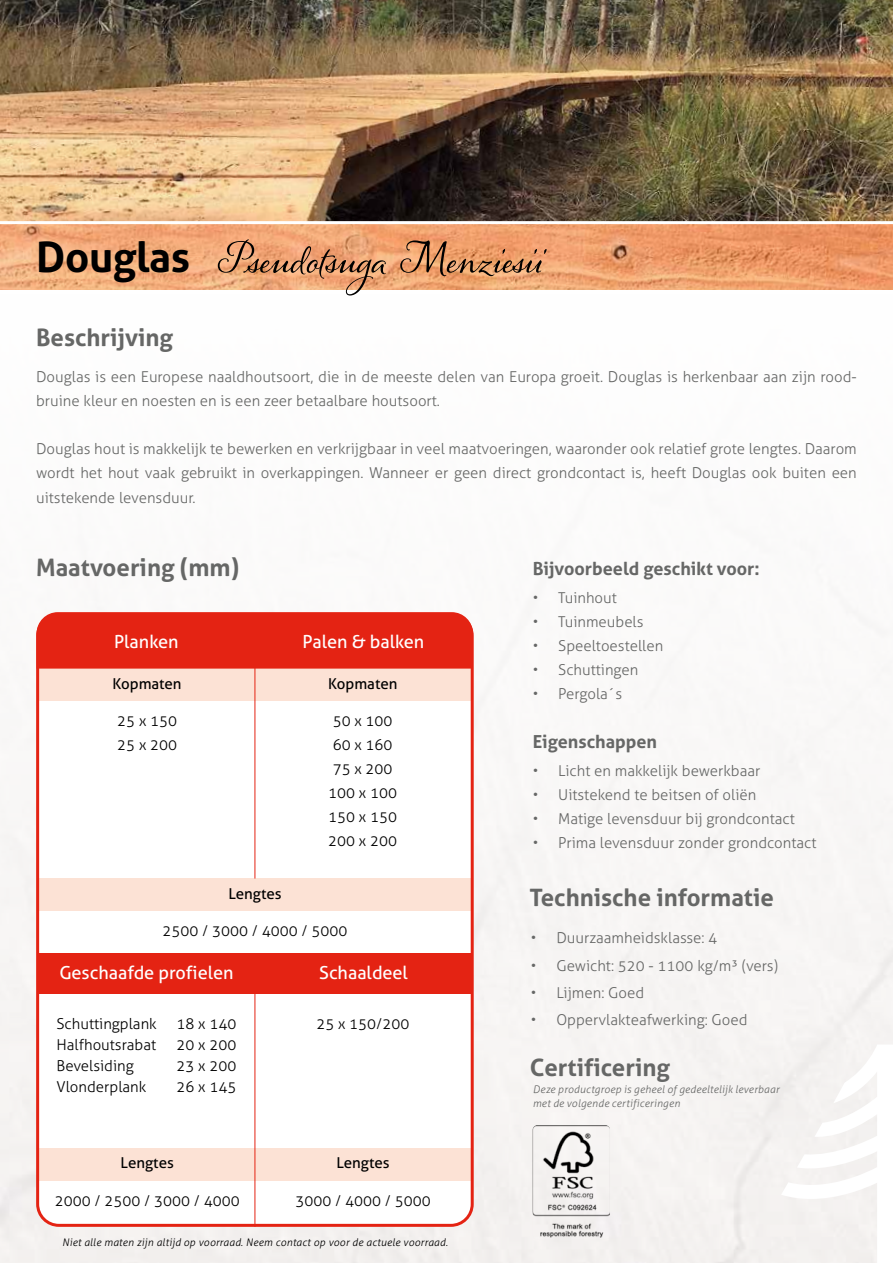
<style>
.page{position:relative;width:893px;height:1263px;background:#fff}
.page>*{position:absolute;margin:0;border:0;box-sizing:border-box;transform-origin:0 0}
.t1{font:57px "Alana Smooth";letter-spacing:-.01em;color:#000}
.t2{font:700 24px "Aller";color:#666766}
.t3{font:18px "Aller";color:#fff}
.t4{font:700 18px "Aller";color:#666766}
.t5{font:300 15px/24px "Aller";color:#666766}
.t6{font:300 15px/24px "Aller";color:#000;text-align:center}
.t7{font:15px "Aller";color:#000}
.t8{font:italic 300 10.5px/13.5px "Aller";letter-spacing:.02em;color:#666766}
.t9{font:italic 300 10.5px "Aller";letter-spacing:.02em;color:#000}
.s1{font-family:"Aller";font-weight:700;font-size:42px}
</style>
<div class="page">
<img style="left:0;top:0;width:893px;height:1263px">
<div style="left:38px;top:649px;width:434px;height:578px;background:#fff;border-radius:21px"></div>
<div style="left:37px;top:669px;width:435px;height:32px;background:#fce2d5"></div>
<div style="left:37px;top:878px;width:435px;height:33px;background:#fce2d5"></div>
<div style="left:37px;top:1148px;width:435px;height:32px;background:#fce2d5"></div>
<svg style="left:781px;top:1044px;width:112px;height:219px"></svg>
<hr style="left:0;top:221px;width:893px;height:3px;background:#fff">
<div style="left:37px;top:612px;width:436px;height:57px;background:#e42313"></div>
<div style="left:36px;top:613px;width:438px;height:614px;border:3px solid #e42313;border-radius:21px"></div>
<hr style="left:255px;top:661px;width:1px;height:217px;background:#e42313">
<hr style="left:255px;top:989px;width:1px;height:238px;background:#e42313">
<div style="left:38px;top:953px;width:434px;height:41px;background:#e42313"></div>
<img style="left:533px;top:1125px;width:77px;height:114px">
<h1 class="t1" style="left:36px;top:219px;width:510px"><span class="s1">Douglas</span> Pseudotsuga Menziesii</h1>
<h2 class="t2" style="left:36px;top:322px;width:138px">Beschrijving</h2>
<p class="t5" style="left:36px;top:365px;width:822px">Douglas is een Europese naaldhoutsoort, die in de meeste delen van Europa groeit. Douglas is herkenbaar aan zijn rood&shy;bruine kleur en noesten en is een zeer betaalbare houtsoort.</p>
<p class="t5" style="left:36px;top:437px;width:822px;text-align:justify">Douglas hout is makkelijk te bewerken en verkrijgbaar in veel maatvoeringen, waaronder ook relatief grote lengtes. Daarom wordt het hout vaak gebruikt in overkappingen. Wanneer er geen direct grondcontact is, heeft Douglas ook buiten een uitstekende levensduur.</p>
<h2 class="t2" style="left:36px;top:553px;width:205px">Maatvoering (mm)</h2>
<p class="t3" style="left:114px;top:630px;width:66px">Planken</p>
<p class="t3" style="left:303px;top:630px;width:123px">Palen &amp; balken</p>
<p class="t7" style="left:112px;top:674px;width:71px">Kopmaten</p>
<p class="t7" style="left:328px;top:674px;width:71px">Kopmaten</p>
<p class="t6" style="left:117px;top:709px;width:61px;text-align:left">25 x 150<br>25 x 200</p>
<p class="t7" style="left:228px;top:884px;width:55px">Lengtes</p>
<p class="t6" style="left:328px;top:709px;width:70px">50 x 100<br>60 x 160<br>75 x 200<br>100 x 100<br>150 x 150<br>200 x 200</p>
<p class="t6" style="left:162px;top:919px;width:186px">2500 / 3000 / 4000 / 5000</p>
<p class="t3" style="left:59px;top:962px;width:176px">Geschaafde profielen</p>
<p class="t3" style="left:319px;top:962px;width:90px">Schaaldeel</p>
<p class="t6" style="left:57px;top:1012px;width:102px">Schuttingplank</p>
<p class="t6" style="left:177px;top:1012px;width:61px">18 x 140</p>
<p class="t6" style="left:57px;top:1033px;width:101px">Halfhoutsrabat</p>
<p class="t6" style="left:177px;top:1033px;width:61px">20 x 200</p>
<p class="t6" style="left:57px;top:1054px;width:79px">Bevelsiding</p>
<p class="t6" style="left:177px;top:1054px;width:61px">23 x 200</p>
<p class="t6" style="left:57px;top:1075px;width:91px">Vlonderplank</p>
<p class="t6" style="left:177px;top:1075px;width:61px">26 x 145</p>
<p class="t6" style="left:316px;top:1012px;width:95px">25 x 150/200</p>
<p class="t7" style="left:121px;top:1154px;width:55px">Lengtes</p>
<p class="t7" style="left:336px;top:1154px;width:55px">Lengtes</p>
<p class="t6" style="left:55px;top:1189px;width:186px">2000 / 2500 / 3000 / 4000</p>
<p class="t6" style="left:295px;top:1189px;width:137px">3000 / 4000 / 5000</p>
<p class="t9" style="left:62px;top:1236px;width:387px">Niet alle maten zijn altijd op voorraad. Neem contact op voor de actuele voorraad.</p>
<p class="t4" style="left:533px;top:557px;width:228px">Bijvoorbeeld geschikt voor:</p>
<p class="t5" style="left:533px;top:585px;width:86px">• Tuinhout</p>
<p class="t5" style="left:533px;top:609px;width:112px">• Tuinmeubels</p>
<p class="t5" style="left:533px;top:633px;width:132px">• Speeltoestellen</p>
<p class="t5" style="left:533px;top:657px;width:107px">• Schuttingen</p>
<p class="t5" style="left:533px;top:681px;width:91px">• Pergola´s</p>
<p class="t4" style="left:533px;top:730px;width:126px">Eigenschappen</p>
<p class="t5" style="left:533px;top:758px;width:229px">• Licht en makkelijk bewerkbaar</p>
<p class="t5" style="left:533px;top:782px;width:225px">• Uitstekend te beitsen of oliën</p>
<p class="t5" style="left:533px;top:806px;width:264px">• Matige levensduur bij grondcontact</p>
<p class="t5" style="left:533px;top:830px;width:285px">• Prima levensduur zonder grondcontact</p>
<h2 class="t2" style="left:530px;top:883px;width:246px">Technische informatie</h2>
<p class="t5" style="left:531px;top:926px;width:188px">• Duurzaamheidsklasse: 4</p>
<p class="t5" style="left:531px;top:953px;width:249px">• Gewicht: 520 - 1100 kg/m³ (vers)</p>
<p class="t5" style="left:531px;top:980px;width:115px">• Lijmen: Goed</p>
<p class="t5" style="left:531px;top:1007px;width:218px">• Oppervlakteafwerking: Goed</p>
<h2 class="t2" style="left:530px;top:1053px;width:142px">Certificering</h2>
<p class="t8" style="left:533px;top:1083px;width:248px">Deze productgroep is geheel of gedeeltelijk leverbaar met de volgende certificeringen</p>
</div>
